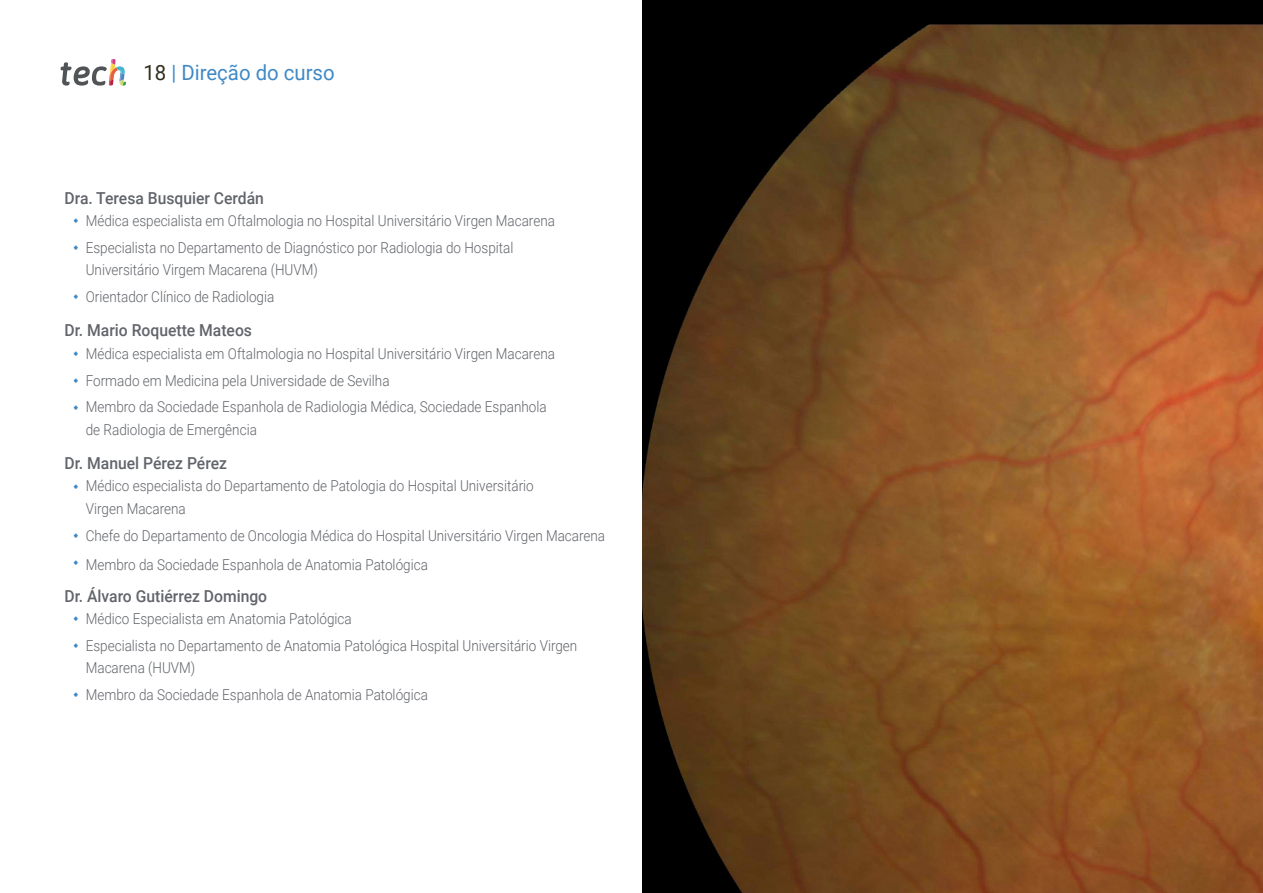
<style>
.page{position:relative;width:1263px;height:893px;background:#fff}
.page>*{position:absolute;margin:0;border:0;box-sizing:border-box;transform-origin:0 0}
.t1{font:21px "Roboto";color:#4089c5}
.t2{font:500 16.5px "Roboto";color:#61646a;scale:.95 1}
.t3{font:300 15px/26.7px "Roboto";color:#61646a;scale:.9 1}
.s1{color:#312e20}
</style>
<div class="page">
<svg style="left:61px;top:59px;width:65px;height:27px"></svg>
<img style="left:642px;top:0;width:621px;height:893px">
<h1 class="t1" style="left:144px;top:57px;width:193px"><span class="s1">18</span> | Direção do curso</h1>
<p class="t2" style="left:64px;top:186px;width:212px">Dra. Teresa Busquier Cerdán</p>
<p class="t3" style="left:86px;top:207px;width:523px">Médica especialista em Oftalmologia no Hospital Universitário Virgen Macarena<br>Especialista no Departamento de Diagnóstico por Radiologia do Hospital</p>
<p class="t3" style="left:86px;top:256px;width:259px">Universitário Virgem Macarena (HUVM)<br>Orientador Clínico de Radiologia</p>
<p class="t2" style="left:64px;top:319px;width:199px">Dr. Mario Roquette Mateos</p>
<p class="t3" style="left:86px;top:339px;width:523px">Médica especialista em Oftalmologia no Hospital Universitário Virgen Macarena<br>Formado em Medicina pela Universidade de Sevilha<br>Membro da Sociedade Espanhola de Radiologia Médica, Sociedade Espanhola</p>
<p class="t3" style="left:86px;top:415px;width:192px">de Radiologia de Emergência</p>
<p class="t2" style="left:64px;top:452px;width:173px">Dr. Manuel Pérez Pérez</p>
<p class="t3" style="left:86px;top:474px;width:499px;line-height:22.5px">Médico especialista do Departamento de Patologia do Hospital Universitário<br>Virgen Macarena</p>
<p class="t3" style="left:86px;top:520px;width:579px;line-height:29px">Chefe do Departamento de Oncologia Médica do Hospital Universitário Virgen Macarena<br>Membro da Sociedade Espanhola de Anatomia Patológica</p>
<p class="t2" style="left:64px;top:584px;width:215px">Dr. Álvaro Gutiérrez Domingo</p>
<p class="t3" style="left:86px;top:605px;width:548px">Médico Especialista em Anatomia Patológica<br>Especialista no Departamento de Anatomia Patológica Hospital Universitário Virgen</p>
<p class="t3" style="left:86px;top:654px;width:382px">Macarena (HUVM)<br>Membro da Sociedade Espanhola de Anatomia Patológica</p>
</div>
